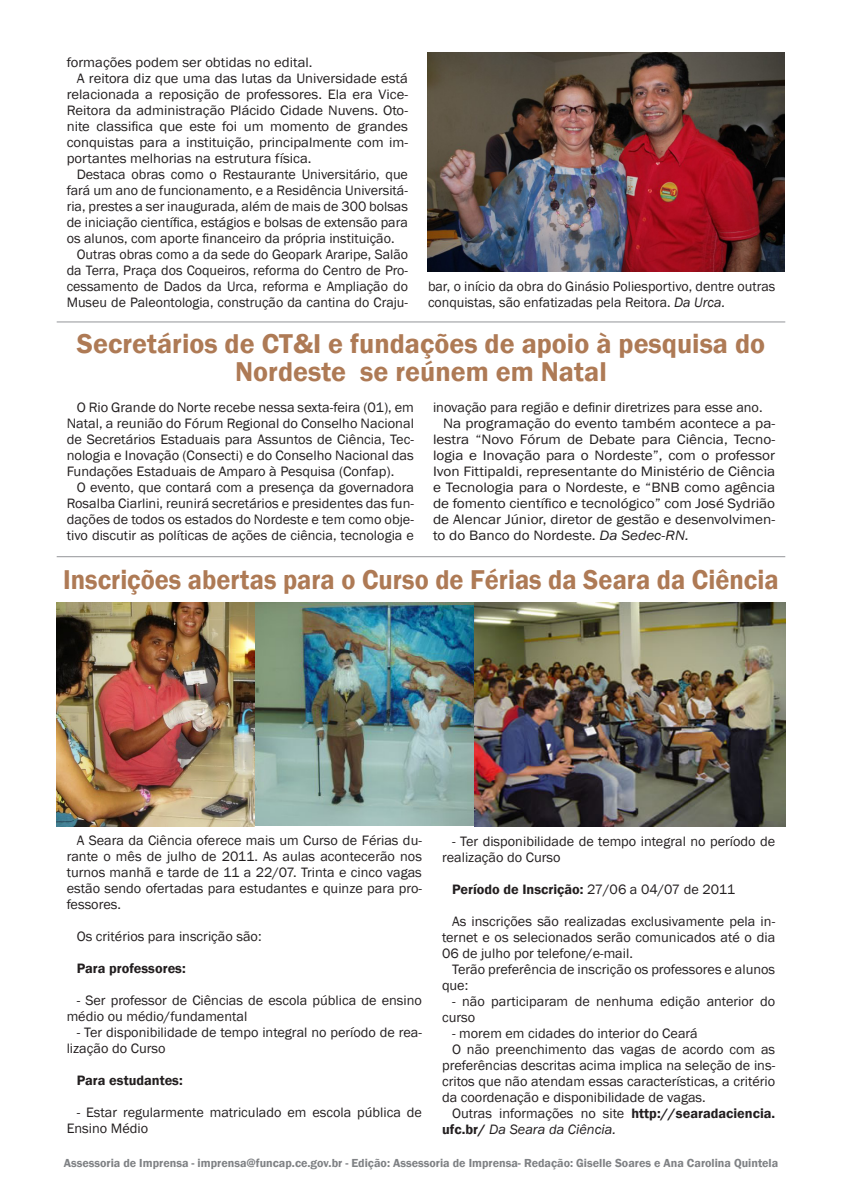
<style>
.page{position:relative;width:842px;height:1191px;background:#fff}
.page>*{position:absolute;margin:0;border:0;box-sizing:border-box;transform-origin:0 0}
.t1{font:600 28px/28px "Franklin Gothic";color:#ae7a55;text-align:center}
.t2{font:600 28px "Franklin Gothic";color:#ae7a55;scale:.94 1}
.t3{font:14px/16px "Franklin Gothic";color:#231f20;text-align:justify}
.t4{font:14px/16px "Franklin Gothic";color:#231f20;text-align:justify;scale:1.09 1}
.t5{font:14px/16px "Franklin Gothic";color:#231f20;text-align:justify;scale:1.05 1}
.t6{font:600 14px/16px "Franklin Gothic";color:#231f20}
.t7{font:600 12px "Franklin Gothic";color:#808285}
.s1{font-style:italic}
.s2{font-weight:400}
.s3{font-weight:400;font-style:italic}
</style>
<div class="page">
<img style="left:254px;top:602px;width:220px;height:223px">
<hr style="left:57px;top:321px;width:728px;height:1px;background:#939598">
<img style="left:428px;top:52px;width:357px;height:219px">
<hr style="left:57px;top:556px;width:728px;height:1px;background:#939598">
<img style="left:474px;top:602px;width:311px;height:224px">
<img style="left:57px;top:602px;width:197px;height:224px">
<p class="t5" style="left:67px;top:54px;width:236px">formações podem ser obtidas no edital.</p>
<p class="t5" style="left:67px;top:70px;width:327px;text-indent:10px">A reitora diz que uma das lutas da Universidade está relacionada a reposição de professores. Ela era Vice-Reitora da administração Plácido Cidade Nuvens. Oto&shy;nite classifica que este foi um momento de grandes conquistas para a instituição, principalmente com im&shy;portantes melhorias na estrutura física.</p>
<p class="t3" style="left:67px;top:166px;width:343px;text-indent:10px">Destaca obras como o Restaurante Universitário, que fará um ano de funcionamento, e a Residência Universitá&shy;ria, prestes a ser inaugurada, além de mais de 300 bolsas de iniciação científica, estágios e bolsas de extensão para os alunos, com aporte financeiro da própria instituição.</p>
<p class="t3" style="left:67px;top:246px;width:343px;text-indent:10px">Outras obras como a da sede do Geopark Araripe, Salão da Terra, Praça dos Coqueiros, reforma do Centro de Pro&shy;cessamento de Dados da Urca, reforma e Ampliação do Museu de Paleontologia, construção da cantina do Craju-</p>
<p class="t3" style="left:428px;top:278px;width:349px">bar, o início da obra do Ginásio Poliesportivo, dentre outras conquistas, são enfatizadas pela Reitora. <span class="s1">Da Urca.</span></p>
<p class="t1" style="left:77px;top:330px;width:690px">Secretários de CT&amp;I e fundações de apoio à pesquisa do<br>Nordeste se reúnem em Natal</p>
<p class="t3" style="left:433px;top:399px;width:331px">inovação para região e definir diretrizes para esse ano.</p>
<p class="t4" style="left:433px;top:415px;width:315px;text-indent:10px">Na programação do evento também acontece a pa&shy;lestra “Novo Fórum de Debate para Ciência, Tecno&shy;logia e Inovação para o Nordeste”, com o professor Ivon Fittipaldi, representante do Ministério de Ciência e Tecnologia para o Nordeste, e “BNB como agência de fomento científico e tecnológico” com José Sydrião de Alencar Júnior, diretor de gestão e desenvolvimen&shy;to do Banco do Nordeste. <span class="s1">Da Sedec-RN.</span></p>
<p class="t2" style="left:63px;top:562px;width:763px">Inscrições abertas para o Curso de Férias da Seara da Ciência</p>
<p class="t3" style="left:67px;top:399px;width:349px;text-indent:10px">O Rio Grande do Norte recebe nessa sexta-feira (01), em Natal, a reunião do Fórum Regional do Conselho Nacional de Secretários Estaduais para Assuntos de Ciência, Tec&shy;nologia e Inovação (Consecti) e do Conselho Nacional das Fundações Estaduais de Amparo à Pesquisa (Confap).</p>
<p class="t3" style="left:67px;top:479px;width:349px;text-indent:10px">O evento, que contará com a presença da governadora Rosalba Ciarlini, reunirá secretários e presidentes das fun&shy;dações de todos os estados do Nordeste e tem como obje&shy;tivo discutir as políticas de ações de ciência, tecnologia e</p>
<p class="t3" style="left:67px;top:832px;width:357px;text-indent:10px">A Seara da Ciência oferece mais um Curso de Férias du&shy;rante o mês de julho de 2011. As aulas acontecerão nos turnos manhã e tarde de 11 a 22/07. Trinta e cinco vagas estão sendo ofertadas para estudantes e quinze para pro&shy;fessores.</p>
<p class="t3" style="left:77px;top:928px;width:186px">Os critérios para inscrição são:</p>
<p class="t6" style="left:77px;top:960px;width:111px">Para professores:</p>
<p class="t3" style="left:67px;top:992px;width:357px;text-indent:10px">- Ser professor de Ciências de escola pública de ensino médio ou médio/fundamental</p>
<p class="t3" style="left:67px;top:1024px;width:357px;text-indent:10px">- Ter disponibilidade de tempo integral no período de rea&shy;lização do Curso</p>
<p class="t6" style="left:77px;top:1072px;width:108px">Para estudantes:</p>
<p class="t3" style="left:67px;top:1104px;width:357px;text-indent:10px">- Estar regularmente matriculado em escola pública de<br>Ensino Médio</p>
<p class="t3" style="left:442px;top:833px;width:335px;text-indent:10px">- Ter disponibilidade de tempo integral no período de realização do Curso</p>
<p class="t6" style="left:452px;top:881px;width:285px">Período de Inscrição: <span class="s2">27/06 a 04/07 de 2011</span></p>
<p class="t3" style="left:442px;top:913px;width:335px;text-indent:10px">As inscrições são realizadas exclusivamente pela in&shy;ternet e os selecionados serão comunicados até o dia 06 de julho por telefone/e-mail.</p>
<p class="t3" style="left:442px;top:961px;width:335px;text-indent:10px">Terão preferência de inscrição os professores e alunos que:</p>
<p class="t3" style="left:442px;top:993px;width:335px;text-indent:10px">- não participaram de nenhuma edição anterior do curso</p>
<p class="t3" style="left:452px;top:1025px;width:247px">- morem em cidades do interior do Ceará</p>
<p class="t3" style="left:442px;top:1041px;width:335px;text-indent:10px">O não preenchimento das vagas de acordo com as preferências descritas acima implica na seleção de ins&shy;critos que não atendam essas características, a critério da coordenação e disponibilidade de vagas.</p>
<p class="t6" style="left:442px;top:1105px;width:335px;text-indent:10px"><span class="s2">Outras informações no site</span> http://searadaciencia. ufc.br/ <span class="s3">Da Seara da Ciência.</span></p>
<p class="t7" style="left:64px;top:1155px;width:716px">Assessoria de Imprensa - imprensa@funcap.ce.gov.br - Edição: Assessoria de Imprensa- Redação: Giselle Soares e Ana Carolina Quintela</p>
</div>
